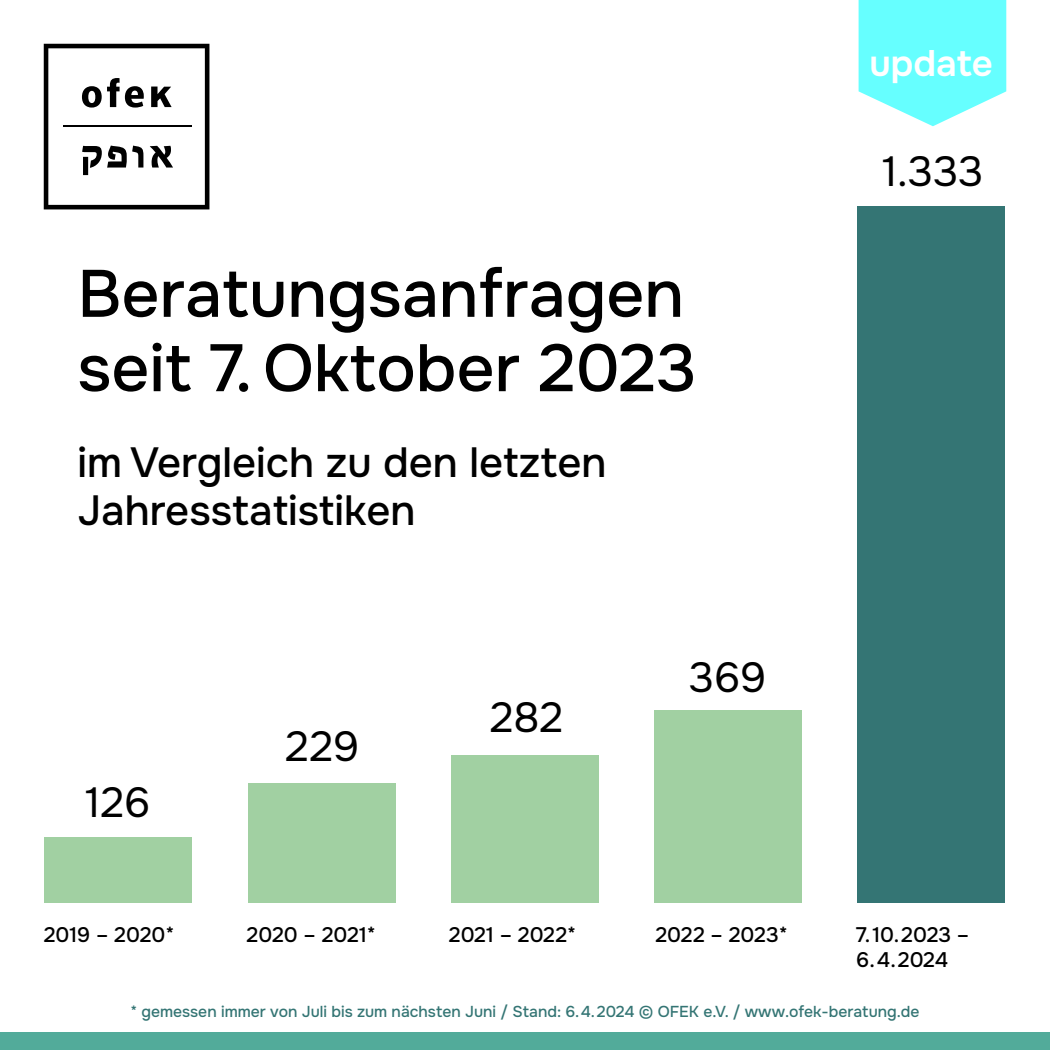
<style>
.page{position:relative;width:1050px;height:1050px;background:#fff}
.page>*{position:absolute;margin:0;border:0;box-sizing:border-box;transform-origin:0 0}
.Head{font:500 66.5px/74.4px "Onest";color:#000}
.t1{font:500 42px/48.1px "Onest";color:#000}
.t2{font:42px "Onest";color:#000}
.t3{font:600 36.75px "Onest";color:#fff}
.Daten_medium_24{font:500 21px/24.5px "Onest";color:#000}
.Infozeile{font:500 15.75px "Onest";color:#347574}
</style>
<div class="page">
<svg style="left:44px;top:44px;width:165px;height:165px"></svg>
<hr style="left:63px;top:125px;width:129px;height:2px;background:#000">
<div style="left:0;top:1032px;width:1050px;height:18px;background:#52ab9a"></div>
<div style="left:44px;top:837px;width:147px;height:66px;background:#a1d0a2"></div>
<div style="left:248px;top:783px;width:148px;height:120px;background:#a1d0a2"></div>
<div style="left:451px;top:755px;width:148px;height:148px;background:#a1d0a2"></div>
<div style="left:654px;top:710px;width:148px;height:193px;background:#a1d0a2"></div>
<div style="left:857px;top:206px;width:148px;height:697px;background:#347574"></div>
<svg style="left:859px;top:0;width:147px;height:126px;background:#7affff"></svg>
<p class="t3" style="left:869px;top:41px;width:125px">update</p>
<p class="Head" style="left:77px;top:258px;width:621px">Beratungsanfragen seit 7. Oktober 2023</p>
<p class="t1" style="left:77px;top:439px;width:531px">im Vergleich zu den letzten<br>Jahresstatistiken</p>
<p class="t2" style="left:85px;top:776px;width:67px">126</p>
<p class="t2" style="left:285px;top:720px;width:76px">229</p>
<p class="t2" style="left:490px;top:692px;width:75px">282</p>
<p class="t2" style="left:689px;top:652px;width:79px">369</p>
<p class="t2" style="left:882px;top:146px;width:103px">1.333</p>
<p class="Daten_medium_24" style="left:44px;top:923px;width:132px">2019 – 2020*</p>
<p class="Daten_medium_24" style="left:247px;top:923px;width:131px">2020 – 2021*</p>
<p class="Daten_medium_24" style="left:449px;top:923px;width:129px">2021 – 2022*</p>
<p class="Daten_medium_24" style="left:655px;top:923px;width:134px">2022 – 2023*</p>
<p class="Daten_medium_24" style="left:856px;top:923px;width:115px">7.10.2023 –<br>6.4.2024</p>
<p class="Infozeile" style="left:130px;top:1002px;width:791px">* gemessen immer von Juli bis zum nächsten Juni / Stand: 6.4.2024 © OFEK e.V. / www.ofek-beratung.de</p>
</div>
